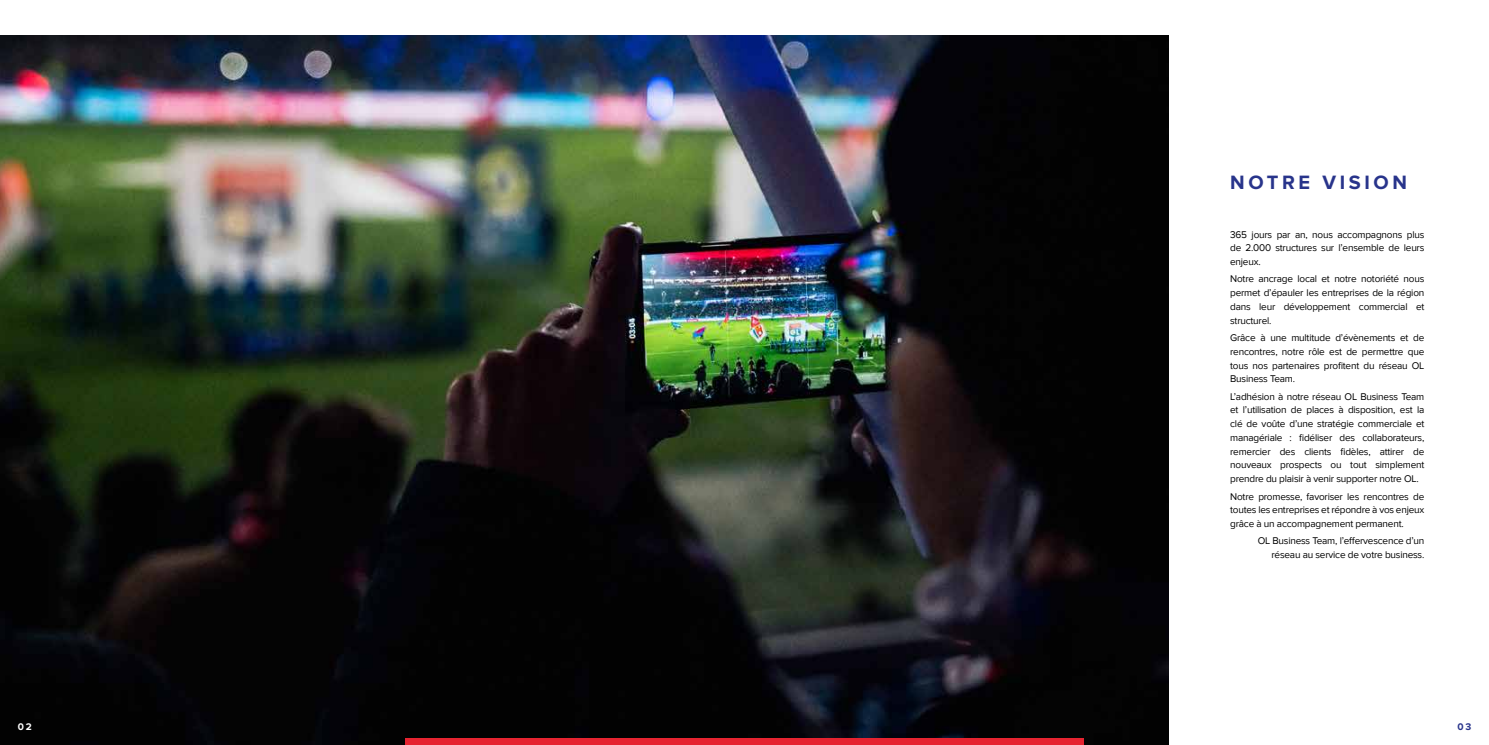
<style>
.page{position:relative;width:1489px;height:745px;background:#fff}
.page>*{position:absolute;margin:0;border:0;box-sizing:border-box;transform-origin:0 0}
.t1{font:700 20px "Proxima Nova";letter-spacing:.18em;color:#28348b}
.t2{font:10px/13.8px "Proxima Nova";letter-spacing:-.02em;color:#000;text-align:justify}
.t3{font:700 10px "Proxima Nova";color:#fff}
.t4{font:700 10px "Proxima Nova";color:#28348b}
</style>
<div class="page">
<img style="left:0;top:35px;width:1168px;height:709px">
<div style="left:405px;top:737px;width:678px;height:7px;background:#e62330"></div>
<h1 class="t1" style="left:1230px;top:170px;width:178px">NOTRE VISION</h1>
<p class="t2" style="left:1230px;top:227px;width:196px">365 jours par an, nous accompagnons plus de 2.000 structures sur l’ensemble de leurs enjeux.</p>
<p class="t2" style="left:1230px;top:272px;width:196px">Notre ancrage local et notre notoriété nous permet d’épauler les entreprises de la région dans leur développement commercial et structurel.</p>
<p class="t2" style="left:1230px;top:331px;width:196px">Grâce à une multitude d’évènements et de rencontres, notre rôle est de permettre que tous nos partenaires profitent du réseau OL Business Team.</p>
<p class="t2" style="left:1230px;top:389px;width:196px">L’adhésion à notre réseau OL Business Team et l’utilisation de places à disposition, est la clé de voûte d’une stratégie commerciale et managériale : fidéliser des collaborateurs, remercier des clients fidèles, attirer de nouveaux prospects ou tout simplement prendre du plaisir à venir supporter notre OL.</p>
<p class="t2" style="left:1230px;top:489px;width:196px">Notre promesse, favoriser les rencontres de toutes les entreprises et répondre à vos enjeux grâce à un accompagnement permanent.</p>
<p class="t2" style="left:1257px;top:534px;width:168px;text-align:right">OL Business Team, l’effervescence d’un réseau au service de votre business.</p>
<p class="t3" style="left:18px;top:720px;width:15px">02</p>
<p class="t4" style="left:1457px;top:720px;width:15px">03</p>
</div>
